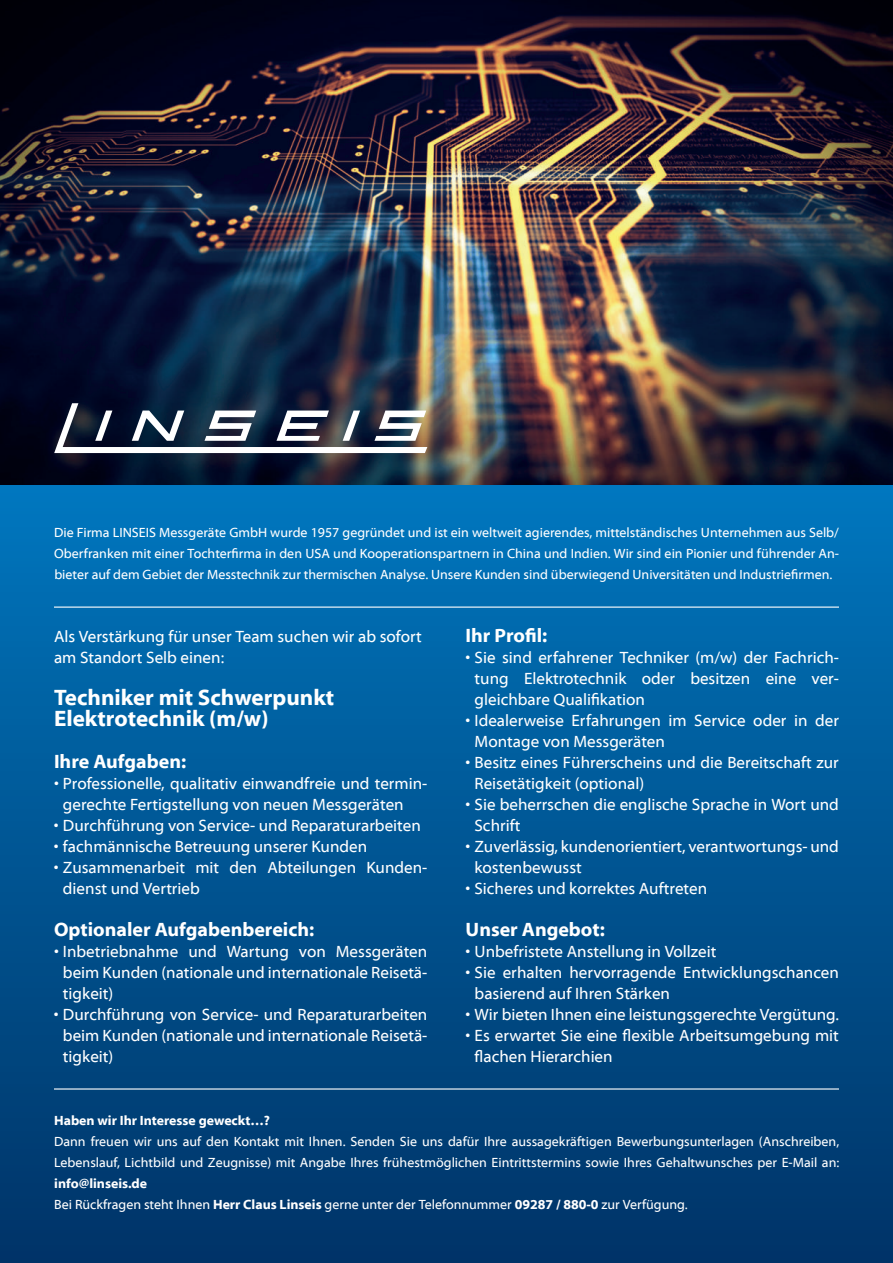
<style>
.page{position:relative;width:893px;height:1263px;background:#fff}
.page>*{position:absolute;margin:0;border:0;box-sizing:border-box;transform-origin:0 0}
.t1{font:700 22.5px/21px "Myriad Web Pro";color:#fff}
.t2{font:700 19.5px "Myriad Web Pro";color:#fff}
.t3{font:16.5px/21px "Myriad Web Pro";color:#fff}
.t4{font:13.5px/21px "Myriad Web Pro";color:#fff}
.t5{font:700 13.5px "Myriad Web Pro";color:#fff}
.s1{font-weight:700}
</style>
<div class="page">
<img style="left:0;top:0;width:893px;height:486px">
<div style="left:0;top:486px;width:893px;height:777px;background:linear-gradient(to bottom,#0076bd,#036)"></div>
<svg style="left:54px;top:403px;width:373px;height:50px"></svg>
<hr style="left:54px;top:606px;width:785px;height:2px;background:#fff">
<hr style="left:54px;top:1088px;width:785px;height:1px;background:#fff">
<p class="t4" style="left:54px;top:522px;width:786px;text-align:justify">Die Firma LINSEIS Messgeräte GmbH wurde 1957 gegründet und ist ein weltweit agierendes, mittelständisches Unternehmen aus Selb/ Oberfranken mit einer Tochterfirma in den USA und Kooperationspartnern in China und Indien. Wir sind ein Pionier und führender An&shy;bieter auf dem Gebiet der Messtechnik zur thermischen Analyse. Unsere Kunden sind überwiegend Universitäten und Industriefirmen.</p>
<p class="t3" style="left:54px;top:626px;width:369px">Als Verstärkung für unser Team suchen wir ab sofort am Standort Selb einen:</p>
<h1 class="t1" style="left:54px;top:687px;width:282px">Techniker mit Schwerpunkt<br>Elektrotechnik (m/w)</h1>
<p class="t2" style="left:54px;top:751px;width:134px">Ihre Aufgaben:</p>
<p class="t3" style="left:63px;top:773px;width:366px;text-indent:-9px">• Professionelle, qualitativ einwandfreie und termin&shy;gerechte Fertigstellung von neuen Messgeräten</p>
<p class="t3" style="left:54px;top:815px;width:368px">• Durchführung von Service- und Reparaturarbeiten</p>
<p class="t3" style="left:54px;top:836px;width:315px">• fachmännische Betreuung unserer Kunden</p>
<p class="t3" style="left:63px;top:857px;width:366px;text-indent:-9px">• Zusammenarbeit mit den Abteilungen Kunden&shy;dienst und Vertrieb</p>
<p class="t2" style="left:54px;top:919px;width:262px">Optionaler Aufgabenbereich:</p>
<p class="t3" style="left:63px;top:941px;width:366px;text-align:justify;text-indent:-9px">• Inbetriebnahme und Wartung von Messgeräten beim Kunden (nationale und internationale Reisetä&shy;tigkeit)</p>
<p class="t3" style="left:63px;top:1004px;width:366px;text-align:justify;text-indent:-9px">• Durchführung von Service- und Reparaturarbeiten beim Kunden (nationale und internationale Reisetä&shy;tigkeit)</p>
<p class="t2" style="left:466px;top:625px;width:83px">Ihr Profil:</p>
<p class="t3" style="left:475px;top:647px;width:366px;text-align:justify;text-indent:-9px">• Sie sind erfahrener Techniker (m/w) der Fachrich&shy;tung Elektrotechnik oder besitzen eine ver&shy;gleichbare Qualifikation</p>
<p class="t3" style="left:475px;top:710px;width:366px;text-indent:-9px">• Idealerweise Erfahrungen im Service oder in der<br>Montage von Messgeräten</p>
<p class="t3" style="left:475px;top:752px;width:366px;text-indent:-9px">• Besitz eines Führerscheins und die Bereitschaft zur<br>Reisetätigkeit (optional)</p>
<p class="t3" style="left:475px;top:794px;width:366px;text-indent:-9px">• Sie beherrschen die englische Sprache in Wort und<br>Schrift</p>
<p class="t3" style="left:475px;top:836px;width:366px;text-indent:-9px">• Zuverlässig, kundenorientiert, verantwortungs- und kostenbewusst</p>
<p class="t3" style="left:466px;top:878px;width:243px">• Sicheres und korrektes Auftreten</p>
<p class="t2" style="left:466px;top:919px;width:141px">Unser Angebot:</p>
<p class="t3" style="left:466px;top:941px;width:252px">• Unbefristete Anstellung in Vollzeit</p>
<p class="t3" style="left:475px;top:962px;width:366px;text-indent:-9px">• Sie erhalten hervorragende Entwicklungschancen basierend auf Ihren Stärken</p>
<p class="t3" style="left:466px;top:1004px;width:375px">• Wir bieten Ihnen eine leistungsgerechte Vergütung.</p>
<p class="t3" style="left:475px;top:1025px;width:366px;text-indent:-9px">• Es erwartet Sie eine flexible Arbeitsumgebung mit flachen Hierarchien</p>
<p class="t5" style="left:54px;top:1113px;width:218px">Haben wir Ihr Interesse geweckt…?</p>
<p class="t4" style="left:54px;top:1131px;width:787px">Dann freuen wir uns auf den Kontakt mit Ihnen. Senden Sie uns dafür Ihre aussagekräftigen Bewerbungsunterlagen (Anschreiben,<br>Lebenslauf, Lichtbild und Zeugnisse) mit Angabe Ihres frühestmöglichen Eintrittstermins sowie Ihres Gehaltwunsches per E-Mail an:</p>
<p class="t4" style="left:54px;top:1173px;width:635px"><span class="s1">info@linseis.de<br></span>Bei Rückfragen steht Ihnen <span class="s1">Herr Claus Linseis</span> gerne unter der Telefonnummer <span class="s1">09287 / 880-0</span> zur Verfügung.</p>
</div>
